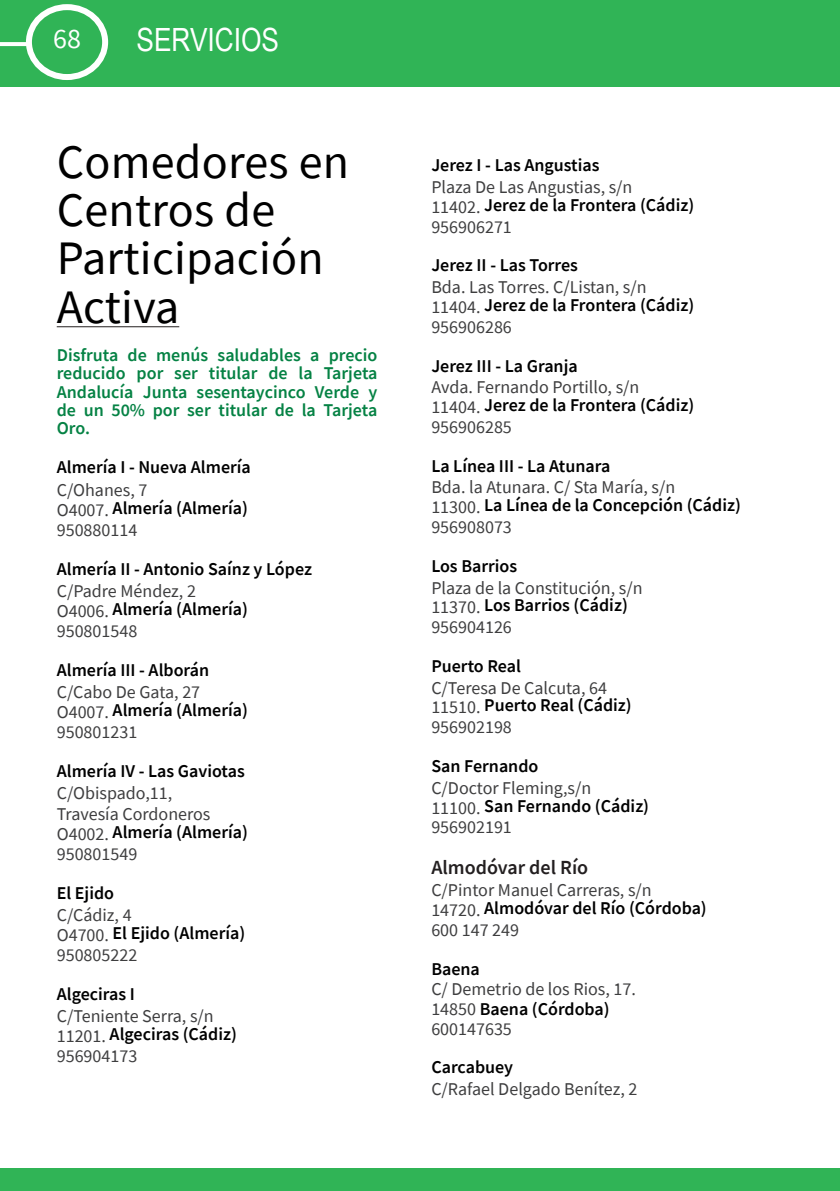
<style>
.page{position:relative;width:840px;height:1191px;background:#fff}
.page>*{position:absolute;margin:0;border:0;box-sizing:border-box;transform-origin:0 0}
.t1{font:48px/48.4px "Source Sans Pro";letter-spacing:.005em;color:#000}
.t2{font:32px "Arial Narrow";color:#fff}
.t3{font:28px "Source Sans Pro";color:#fff}
.t4{font:600 20px "Source Sans Pro";color:#231f20}
.t5{font:18px/17.8px "Source Sans Pro";color:#3e3e3f}
.t6{font:600 18px/22.2px "Source Sans Pro";color:#000}
.t7{font:600 18px/18.4px "Source Sans Pro";color:#058244;text-align:justify}
.s1{font-weight:600;color:#000}
.s2{font-weight:400;color:#3e3e3f}
</style>
<div class="page">
<div style="left:0;top:1168px;width:839px;height:23px;background:#30b456"></div>
<div style="left:0;top:0;width:839px;height:87px;background:#30b456"></div>
<svg style="left:0;top:42px;width:26px;height:4px"></svg>
<div style="left:26px;top:4px;width:82px;height:76px;border:6px solid #fff;border-radius:50%"></div>
<hr style="left:57px;top:326px;width:122px;height:1px;background:#231f20">
<h3 class="t3" style="left:53px;top:21px;width:29px">68</h3>
<h2 class="t2" style="left:136px;top:16px;width:144px">SERVICIOS</h2>
<h1 class="t1" style="left:57px;top:137px;width:294px">Comedores en<br>Centros de<br>Participación<br>Activa</h1>
<p class="t7" style="left:57px;top:346px;width:322px">Disfruta de menús saludables a precio reducido por ser titular de la Tarjeta Andalucía Junta sesentaycinco Verde y de un 50% por ser titular de la Tarjeta Oro.</p>
<p class="t6" style="left:57px;top:456px;width:195px">Almería I - Nueva Almería</p>
<p class="t5" style="left:57px;top:480px;width:192px">C/Ohanes, 7<br>O4007. <span class="s1">Almería (Almería)</span></p>
<p class="t5" style="left:57px;top:521px;width:82px">950880114</p>
<p class="t6" style="left:57px;top:557px;width:257px">Almería II - Antonio Saínz y López</p>
<p class="t5" style="left:57px;top:581px;width:192px">C/Padre Méndez, 2<br>O4006. <span class="s1">Almería (Almería)</span></p>
<p class="t5" style="left:57px;top:622px;width:82px">950801548</p>
<p class="t6" style="left:57px;top:659px;width:154px">Almería III - Alborán</p>
<p class="t5" style="left:57px;top:683px;width:192px">C/Cabo De Gata, 27<br>O4007. <span class="s1">Almería (Almería)</span></p>
<p class="t5" style="left:57px;top:723px;width:82px">950801231</p>
<p class="t6" style="left:57px;top:760px;width:189px">Almería IV - Las Gaviotas</p>
<p class="t5" style="left:57px;top:783px;width:155px;line-height:20.2px">C/Obispado,11,<br>Travesía Cordoneros</p>
<p class="t6" style="left:57px;top:820px;width:192px"><span class="s2">O4002.</span> Almería (Almería)<br><span class="s2">950801549</span></p>
<p class="t6" style="left:57px;top:881px;width:59px">El Ejido</p>
<p class="t6" style="left:57px;top:905px;width:190px;line-height:18.2px"><span class="s2">C/Cádiz, 4<br>O4700.</span> El Ejido (Almería)</p>
<p class="t5" style="left:57px;top:946px;width:82px">950805222</p>
<p class="t6" style="left:57px;top:982px;width:80px">Algeciras I</p>
<p class="t5" style="left:57px;top:1007px;width:182px">C/Teniente Serra, s/n<br>11201. <span class="s1">Algeciras (Cádiz)</span></p>
<p class="t5" style="left:57px;top:1047px;width:82px">956904173</p>
<p class="t6" style="left:431px;top:154px;width:170px">Jerez I - Las Angustias</p>
<p class="t5" style="left:431px;top:178px;width:264px">Plaza De Las Angustias, s/n<br>11402. <span class="s1">Jerez de la Frontera (Cádiz)</span></p>
<p class="t5" style="left:431px;top:218px;width:82px">956906271</p>
<p class="t6" style="left:431px;top:254px;width:148px">Jerez II - Las Torres</p>
<p class="t5" style="left:431px;top:278px;width:264px">Bda. Las Torres. C/Listan, s/n<br>11404. <span class="s1">Jerez de la Frontera (Cádiz)</span></p>
<p class="t5" style="left:431px;top:318px;width:82px">956906286</p>
<p class="t6" style="left:431px;top:354px;width:148px">Jerez III - La Granja</p>
<p class="t5" style="left:431px;top:378px;width:264px">Avda. Fernando Portillo, s/n<br>11404. <span class="s1">Jerez de la Frontera (Cádiz)</span></p>
<p class="t5" style="left:431px;top:418px;width:82px">956906285</p>
<p class="t6" style="left:431px;top:454px;width:180px">La Línea III - La Atunara</p>
<p class="t5" style="left:431px;top:478px;width:311px">Bda. la Atunara. C/ Sta María, s/n<br>11300. <span class="s1">La Línea de la Concepción (Cádiz)</span></p>
<p class="t5" style="left:431px;top:518px;width:82px">956908073</p>
<p class="t6" style="left:431px;top:554px;width:87px">Los Barrios</p>
<p class="t5" style="left:431px;top:578px;width:212px">Plaza de la Constitución, s/n<br>11370. <span class="s1">Los Barrios (Cádiz)</span></p>
<p class="t5" style="left:431px;top:618px;width:82px">956904126</p>
<p class="t6" style="left:431px;top:654px;width:91px">Puerto Real</p>
<p class="t5" style="left:431px;top:678px;width:202px">C/Teresa De Calcuta, 64<br>11510. <span class="s1">Puerto Real (Cádiz)</span></p>
<p class="t5" style="left:431px;top:718px;width:82px">956902198</p>
<p class="t6" style="left:431px;top:754px;width:108px">San Fernando</p>
<p class="t5" style="left:431px;top:779px;width:219px">C/Doctor Fleming,s/n<br>11100. <span class="s1">San Fernando (Cádiz)</span></p>
<p class="t5" style="left:431px;top:818px;width:82px">956902191</p>
<p class="t4" style="left:431px;top:854px;width:158px">Almodóvar del Río</p>
<p class="t5" style="left:431px;top:881px;width:277px">C/Pintor Manuel Carreras, s/n<br>14720. <span class="s1">Almodóvar del Río (Córdoba)</span></p>
<p class="t5" style="left:431px;top:920px;width:89px">600 147 249</p>
<p class="t6" style="left:431px;top:958px;width:50px">Baena</p>
<p class="t5" style="left:431px;top:979px;width:206px;line-height:19.8px">C/ Demetrio de los Rios, 17.<br>14850 <span class="s1">Baena (Córdoba)<br></span>600147635</p>
<p class="t6" style="left:431px;top:1056px;width:83px">Carcabuey</p>
<p class="t5" style="left:431px;top:1080px;width:207px">C/Rafael Delgado Benítez, 2</p>
</div>
